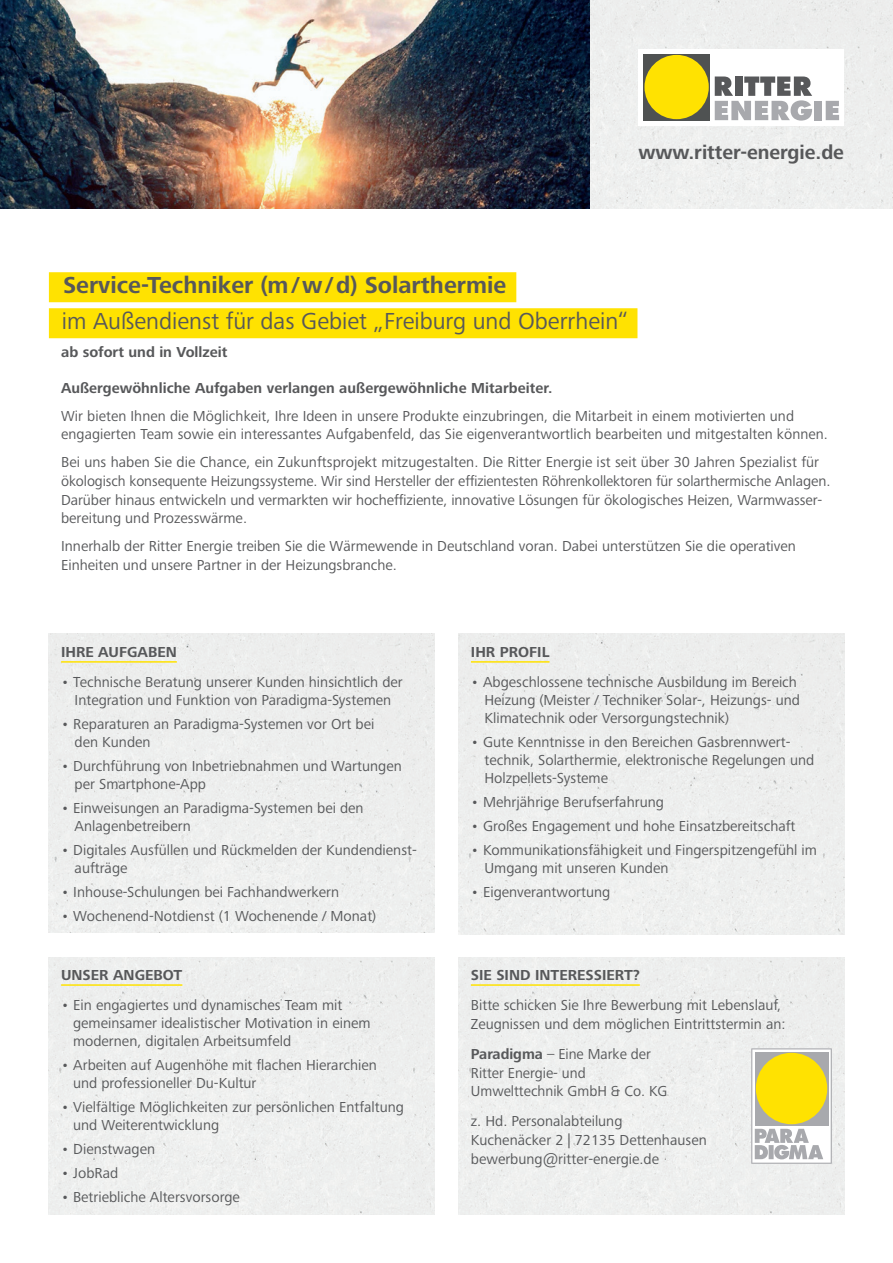
<style>
.page{position:relative;width:893px;height:1263px;background:#fff}
.page>*{position:absolute;margin:0;border:0;box-sizing:border-box;transform-origin:0 0}
.t1{font:24px "Frutiger Next LTW1 G";color:#57585a}
.t2{font:700 24px "Frutiger Next LTW1 G";color:#57585a}
.t3{font:700 20.25px "Frutiger Next LTW1 G";color:#57585a}
.t4{font:15px/18.8px "Frutiger Next LTW1 G";color:#57585a}
.Absatzformat_1{font:700 15px "Frutiger Next LTW1 G";color:#57585a}
.s1{font-weight:700}
</style>
<div class="page">
<div style="left:49px;top:634px;width:385px;height:299px;background:#edeeee"></div>
<div style="left:459px;top:634px;width:385px;height:300px;background:#edeeee"></div>
<hr style="left:471px;top:661px;width:79px;height:2px;background:#ffe201">
<div style="left:459px;top:957px;width:385px;height:257px;background:#edefee"></div>
<div style="left:49px;top:957px;width:385px;height:257px;background:#edefee"></div>
<hr style="left:61px;top:984px;width:121px;height:2px;background:#ffe201">
<hr style="left:61px;top:661px;width:116px;height:2px;background:#ffe201">
<hr style="left:471px;top:984px;width:169px;height:2px;background:#ffe201">
<svg style="left:751px;top:1048px;width:81px;height:116px"></svg>
<div style="left:49px;top:272px;width:467px;height:30px;background:#ffe201"></div>
<div style="left:49px;top:308px;width:588px;height:30px;background:#ffe201"></div>
<div style="left:590px;top:0;width:303px;height:208px;background:#edeeee"></div>
<div style="left:638px;top:49px;width:206px;height:76px;background:#fff"></div>
<div style="left:643px;top:54px;width:67px;height:66px;background:#4f5252"></div>
<div style="left:644px;top:55px;width:65px;height:64px;background:#ffe201;border-radius:50%"></div>
<svg style="left:715px;top:77px;width:97px;height:44px"></svg>
<div style="left:815px;top:101px;width:7px;height:19px;background:#a8a9ad"></div>
<svg style="left:826px;top:101px;width:13px;height:19px"></svg>
<img style="left:0;top:0;width:590px;height:208px">
<h2 class="t3" style="left:638px;top:141px;width:207px">www.ritter-energie.de</h2>
<p class="t2" style="left:63px;top:271px;width:445px">Service-Techniker (m/w/d) Solarthermie</p>
<p class="t1" style="left:62px;top:307px;width:568px">im Außendienst für das Gebiet „Freiburg und Oberrhein“</p>
<p class="Absatzformat_1" style="left:61px;top:344px;width:168px">ab sofort und in Vollzeit</p>
<p class="Absatzformat_1" style="left:61px;top:379px;width:493px">Außergewöhnliche Aufgaben verlangen außergewöhnliche Mitarbeiter.</p>
<p class="t4" style="left:61px;top:407px;width:768px">Wir bieten Ihnen die Möglichkeit, Ihre Ideen in unsere Produkte einzubringen, die Mitarbeit in einem motivierten und engagierten Team sowie ein interessantes Aufgabenfeld, das Sie eigenverantwortlich bearbeiten und mitgestalten können.</p>
<p class="t4" style="left:61px;top:453px;width:771px">Bei uns haben Sie die Chance, ein Zukunftsprojekt mitzugestalten. Die Ritter Energie ist seit über 30 Jahren Spezialist für ökologisch konsequente Heizungssysteme. Wir sind Hersteller der effizientesten Röhrenkollektoren für solarthermische Anlagen.<br>Darüber hinaus entwickeln und vermarkten wir hocheffiziente, innovative Lösungen für ökologisches Heizen, Warmwasser&shy;bereitung und Prozesswärme.</p>
<p class="t4" style="left:61px;top:537px;width:736px">Innerhalb der Ritter Energie treiben Sie die Wärmewende in Deutschland voran. Dabei unterstützen Sie die operativen<br>Einheiten und unsere Partner in der Heizungsbranche.</p>
<p class="Absatzformat_1" style="left:61px;top:643px;width:117px">IHRE AUFGABEN</p>
<p class="t4" style="left:61px;top:673px;width:343px">• Technische Beratung unserer Kunden hinsichtlich der</p>
<p class="t4" style="left:75px;top:691px;width:318px">Integration und Funktion von Paradigma-Systemen</p>
<p class="t4" style="left:61px;top:715px;width:315px">• Reparaturen an Paradigma-Systemen vor Ort bei</p>
<p class="t4" style="left:75px;top:733px;width:77px">den Kunden</p>
<p class="t4" style="left:61px;top:757px;width:342px">• Durchführung von Inbetriebnahmen und Wartungen</p>
<p class="t4" style="left:75px;top:775px;width:133px">per Smartphone-App</p>
<p class="t4" style="left:61px;top:799px;width:304px">• Einweisungen an Paradigma-Systemen bei den</p>
<p class="t4" style="left:75px;top:817px;width:118px">Anlagenbetreibern</p>
<p class="t4" style="left:75px;top:841px;width:344px;line-height:18px;text-indent:-14px">• Digitales Ausfüllen und Rückmelden der Kundendienst&shy;aufträge</p>
<p class="t4" style="left:61px;top:883px;width:279px">• Inhouse-Schulungen bei Fachhandwerkern</p>
<p class="t4" style="left:61px;top:907px;width:317px">• Wochenend-Notdienst (1 Wochenende / Monat)</p>
<p class="Absatzformat_1" style="left:61px;top:966px;width:123px">UNSER ANGEBOT</p>
<p class="t4" style="left:73px;top:996px;width:299px;line-height:18px;text-indent:-12px">• Ein engagiertes und dynamisches Team mit gemeinsamer idealistischer Motivation in einem</p>
<p class="t4" style="left:73px;top:1032px;width:220px">modernen, digitalen Arbeitsumfeld</p>
<p class="t4" style="left:61px;top:1056px;width:317px">• Arbeiten auf Augenhöhe mit flachen Hierarchien</p>
<p class="t4" style="left:73px;top:1074px;width:185px">und professioneller Du-Kultur</p>
<p class="t4" style="left:61px;top:1098px;width:344px">• Vielfältige Möglichkeiten zur persönlichen Entfaltung</p>
<p class="t4" style="left:73px;top:1116px;width:148px">und Weiterentwicklung</p>
<p class="t4" style="left:61px;top:1140px;width:95px">• Dienstwagen</p>
<p class="t4" style="left:61px;top:1164px;width:59px">• JobRad</p>
<p class="t4" style="left:61px;top:1188px;width:180px">• Betriebliche Altersvorsorge</p>
<p class="Absatzformat_1" style="left:471px;top:643px;width:80px">IHR PROFIL</p>
<p class="t4" style="left:471px;top:673px;width:328px">• Abgeschlossene technische Ausbildung im Bereich</p>
<p class="t4" style="left:484px;top:691px;width:317px">Heizung (Meister / Techniker Solar-, Heizungs- und</p>
<p class="t4" style="left:484px;top:709px;width:246px">Klimatechnik oder Versorgungstechnik)</p>
<p class="t4" style="left:484px;top:733px;width:331px;line-height:18px;text-indent:-14px">• Gute Kenntnisse in den Bereichen Gasbrennwert&shy;technik, Solarthermie, elektronische Regelungen und</p>
<p class="t4" style="left:484px;top:769px;width:125px">Holzpellets-Systeme</p>
<p class="t4" style="left:471px;top:793px;width:195px">• Mehrjährige Berufserfahrung</p>
<p class="t4" style="left:471px;top:817px;width:326px">• Großes Engagement und hohe Einsatzbereitschaft</p>
<p class="t4" style="left:471px;top:841px;width:348px">• Kommunikationsfähigkeit und Fingerspitzengefühl im</p>
<p class="t4" style="left:484px;top:859px;width:186px">Umgang mit unseren Kunden</p>
<p class="t4" style="left:471px;top:883px;width:141px">• Eigenverantwortung</p>
<p class="Absatzformat_1" style="left:471px;top:966px;width:170px">SIE SIND INTERESSIERT?</p>
<p class="t4" style="left:471px;top:996px;width:316px">Bitte schicken Sie Ihre Bewerbung mit Lebenslauf,<br>Zeugnissen und dem möglichen Eintrittstermin an:</p>
<p class="t4" style="left:471px;top:1045px;width:198px"><span class="s1">Paradigma</span> – Eine Marke der<br>Ritter Energie- und<br>Umwelttechnik GmbH &amp; Co. KG</p>
<p class="t4" style="left:471px;top:1112px;width:153px">z. Hd. Personalabteilung</p>
<p class="t4" style="left:471px;top:1131px;width:237px">Kuchenäcker 2 | 72135 Dettenhausen</p>
<p class="t4" style="left:471px;top:1150px;width:190px">bewerbung@ritter-energie.de</p>
</div>
